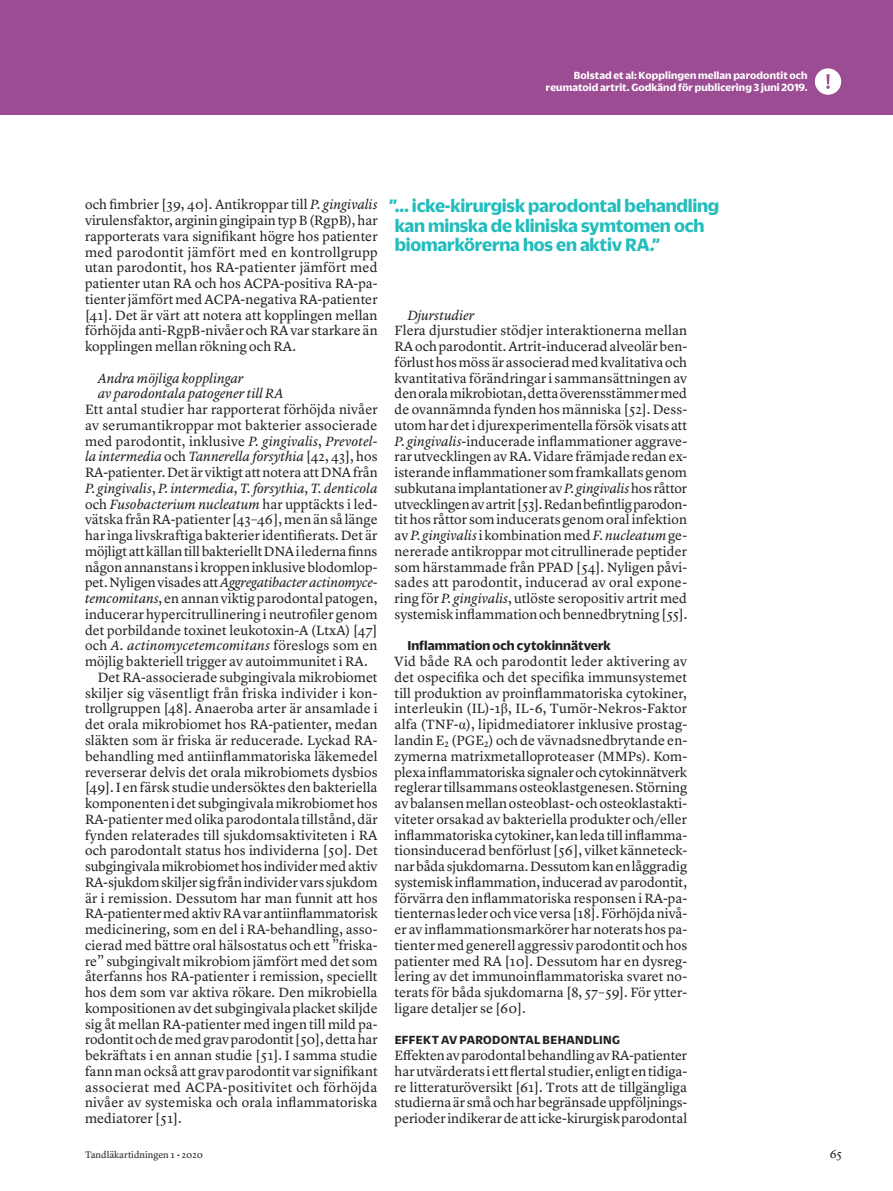
<style>
.page{position:relative;width:893px;height:1191px;background:#fff}
.page>*{position:absolute;margin:0;border:0;box-sizing:border-box;transform-origin:0 0}
.Citat_litet_Duplicat{font:700 19.5px/19.5px "Duplicate Sans";letter-spacing:-.01em;color:#21bdbd}
.Bröd_utesluten{font:13.95px/15.8px "Lyon Text";color:#231f20;text-align:justify}
.Bröd_utesluten_indra{font:13.95px/15.8px "Lyon Text";letter-spacing:.005em;color:#231f20;text-align:justify}
.Bröd_utesluten_indra-2{font:italic 13.95px "Lyon Text";color:#231f20}
.Bröd_utesluten_indra-3{font:700 13.95px "Duplicate Sans";letter-spacing:.005em;color:#231f20}
.Bröd_utesluten-2{font:700 12.75px "Duplicate Sans";letter-spacing:.025em;color:#231f20}
.t1{font:12px "Lyon Text";color:#231f20}
.Bildtext_utan_punkt{font:700 11.25px/12px "Duplicate Sans";letter-spacing:.01em;color:#fff;text-align:right}
.t2{font:9.75px "Lyon Text";color:#231f20}
.s1{font-style:italic}
.s2{font-family:"Times New Roman"}
</style>
<div class="page">
<div style="left:0;top:0;width:893px;height:115px;background:#9b4c92"></div>
<div style="left:815px;top:68px;width:26px;height:27px;background:#fff;border-radius:50%"></div>
<svg style="left:826px;top:74px;width:4px;height:15px"></svg>
<p class="Bildtext_utan_punkt" style="left:546px;top:68px;width:263px">Bolstad et al: Kopplingen mellan parodontit och reumatoid artrit. Godkänd för publicering 3 juni 2019.</p>
<p class="Bröd_utesluten_indra" style="left:85px;top:196px;width:294px">och fimbrier [39, 40]. Antikroppar till <span class="s1">P. gingivalis </span>virulensfaktor, arginin gingipain typ B (RgpB), har rapporterats vara signifikant högre hos patienter med parodontit jämfört med en kontrollgrupp utan parodontit, hos RA-patienter jämfört med patienter utan RA och hos ACPA-positiva RA-pa&shy;tienter jämfört med ACPA-negativa RA-patienter [41]. Det är värt att notera att kopplingen mellan förhöjda anti-RgpB-nivåer och RA var starkare än kopplingen mellan rökning och RA.</p>
<p class="Bröd_utesluten_indra-2" style="left:98px;top:367px;width:147px">Andra möjliga kopplingar</p>
<p class="Bröd_utesluten_indra-2" style="left:98px;top:383px;width:188px">av parodontala patogener till RA</p>
<p class="Bröd_utesluten" style="left:85px;top:400px;width:294px">Ett antal studier har rapporterat förhöjda nivåer av serumantikroppar mot bakterier associerade med parodontit, inklusive <span class="s1">P. gingivalis</span>, <span class="s1">Prevotel&shy;la intermedia</span> och <span class="s1">Tannerella forsythia</span> [42, 43], hos RA-patienter. Det är viktigt att notera att DNA från <span class="s1">P. gingivalis</span>, <span class="s1">P. intermedia</span>, <span class="s1">T. forsythia</span>, <span class="s1">T. denticola </span>och <span class="s1">Fusobacterium nucleatum</span> har upptäckts i led&shy;vätska från RA-patienter [43–46], men än så länge har inga livskraftiga bakterier identifierats. Det är möjligt att källan till bakteriellt DNA i lederna finns någon annanstans i kroppen inklusive blodomlop&shy;pet. Nyligen visades att <span class="s1">Aggregatibacter actinomyce&shy;temcomitans</span>, en annan viktig parodontal patogen, inducerar hypercitrullinering i neutrofiler genom det porbildande toxinet leukotoxin-A (LtxA) [47] och <span class="s1">A. actinomycetemcomitans</span> föreslogs som en möjlig bakteriell trigger av autoimmunitet i RA.</p>
<p class="Bröd_utesluten_indra" style="left:85px;top:668px;width:294px;text-indent:13px">Det RA-associerade subgingivala mikrobiomet skiljer sig väsentligt från friska individer i kon&shy;trollgruppen [48]. Anaeroba arter är ansamlade i det orala mikrobiomet hos RA-patienter, medan släkten som är friska är reducerade. Lyckad RA&shy;behandling med antiinflammatoriska läkemedel reverserar delvis det orala mikrobiomets dysbios [49]. I en färsk studie undersöktes den bakteriella komponenten i det subgingivala mikrobiomet hos RA-patienter med olika parodontala tillstånd, där fynden relaterades till sjukdomsaktiviteten i RA och parodontalt status hos individerna [50]. Det subgingivala mikrobiomet hos individer med aktiv RA-sjukdom skiljer sig från individer vars sjukdom är i remission. Dessutom har man funnit att hos RA-patienter med aktiv RA var antiinflammatorisk medicinering, som en del i RA-behandling, asso&shy;cierad med bättre oral hälsostatus och ett ”friska&shy;re” subgingivalt mikrobiom jämfört med det som återfanns hos RA-patienter i remission, speciellt hos dem som var aktiva rökare. Den mikrobiella kompositionen av det subgingivala placket skiljde sig åt mellan RA-patienter med ingen till mild pa&shy;rodontit och de med grav parodontit [50], detta har bekräftats i en annan studie [51]. I samma studie fann man också att grav parodontit var signifikant associerat med ACPA-positivitet och förhöjda nivåer av systemiska och orala inflammatoriska mediatorer [51].</p>
<p class="Citat_litet_Duplicat" style="left:389px;top:195px;width:331px">”… icke-kirurgisk parodontal behandling kan minska de kliniska symtomen och biomarkörerna hos en aktiv RA.”</p>
<p class="Bröd_utesluten_indra-2" style="left:407px;top:304px;width:69px">Djurstudier</p>
<p class="Bröd_utesluten" style="left:395px;top:322px;width:294px">Flera djurstudier stödjer interaktionerna mellan RA och parodontit. Artrit-inducerad alveolär ben&shy;förlust hos möss är associerad med kvalitativa och kvantitativa förändringar i sammansättningen av den orala mikrobiotan, detta överensstämmer med de ovannämnda fynden hos människa [52]. Dess&shy;utom har det i djurexperimentella försök visats att <span class="s1">P. gingivalis</span>-inducerade inflammationer aggrave&shy;rar utvecklingen av RA. Vidare främjade redan ex&shy;isterande inflammationer som framkallats genom subkutana implantationer av <span class="s1">P. gingivalis</span> hos råttor utvecklingen av artrit [53]. Redan befintlig parodon&shy;tit hos råttor som inducerats genom oral infektion av <span class="s1">P. gingivalis</span> i kombination med <span class="s1">F. nucleatum</span> ge&shy;nererade antikroppar mot citrullinerade peptider som härstammade från PPAD [54]. Nyligen påvi&shy;sades att parodontit, inducerad av oral expone&shy;ring för <span class="s1">P. gingivalis</span>, utlöste seropositiv artrit med systemisk inflammation och bennedbrytning [55].</p>
<p class="Bröd_utesluten_indra-3" style="left:407px;top:636px;width:205px">Inflammation och cytokinnätverk</p>
<p class="Bröd_utesluten" style="left:395px;top:652px;width:294px">Vid både RA och parodontit leder aktivering av det ospecifika och det specifika immunsystemet till produktion av proinflammatoriska cytokiner, interleukin (IL)-1<span class="s2">β</span>, IL-6, Tumör-Nekros-Faktor alfa (TNF-<span class="s2">α</span>), lipidmediatorer inklusive prostag&shy;landin E<sub>2</sub> (PGE<sub>2</sub>) och de vävnadsnedbrytande en&shy;zymerna matrixmetalloproteaser (MMPs). Kom&shy;plexa inflammatoriska signaler och cytokinnätverk reglerar tillsammans osteoklastgenesen. Störning av balansen mellan osteoblast- och osteoklastakti&shy;viteter orsakad av bakteriella produkter och/eller inflammatoriska cytokiner, kan leda till inflamma&shy;tionsinducerad benförlust [56], vilket känneteck&shy;nar båda sjukdomarna. Dessutom kan en låggradig systemisk inflammation, inducerad av parodontit, förvärra den inflammatoriska responsen i RA-pa&shy;tienternas leder och vice versa [18]. Förhöjda nivå&shy;er av inflammationsmarkörer har noterats hos pa&shy;tienter med generell aggressiv parodontit och hos patienter med RA [10]. Dessutom har en dysreg&shy;lering av det immunoinflammatoriska svaret no&shy;terats för båda sjukdomarna [8, 57–59]. För ytter&shy;ligare detaljer se [60].</p>
<p class="Bröd_utesluten-2" style="left:395px;top:1031px;width:227px">EFFEKT AV PARODONTAL BEHANDLING</p>
<p class="Bröd_utesluten" style="left:395px;top:1046px;width:294px">Effekten av parodontal behandling av RA-patienter har utvärderats i ett flertal studier, enligt en tidiga&shy;re litteraturöversikt [61]. Trots att de tillgängliga studierna är små och har begränsade uppföljnings&shy;perioder indikerar de att icke-kirurgisk parodontal</p>
<p class="t2" style="left:85px;top:1147px;width:119px">Tandläkartidningen 1 • 2020</p>
<p class="t1" style="left:830px;top:1144px;width:14px">65</p>
</div>
